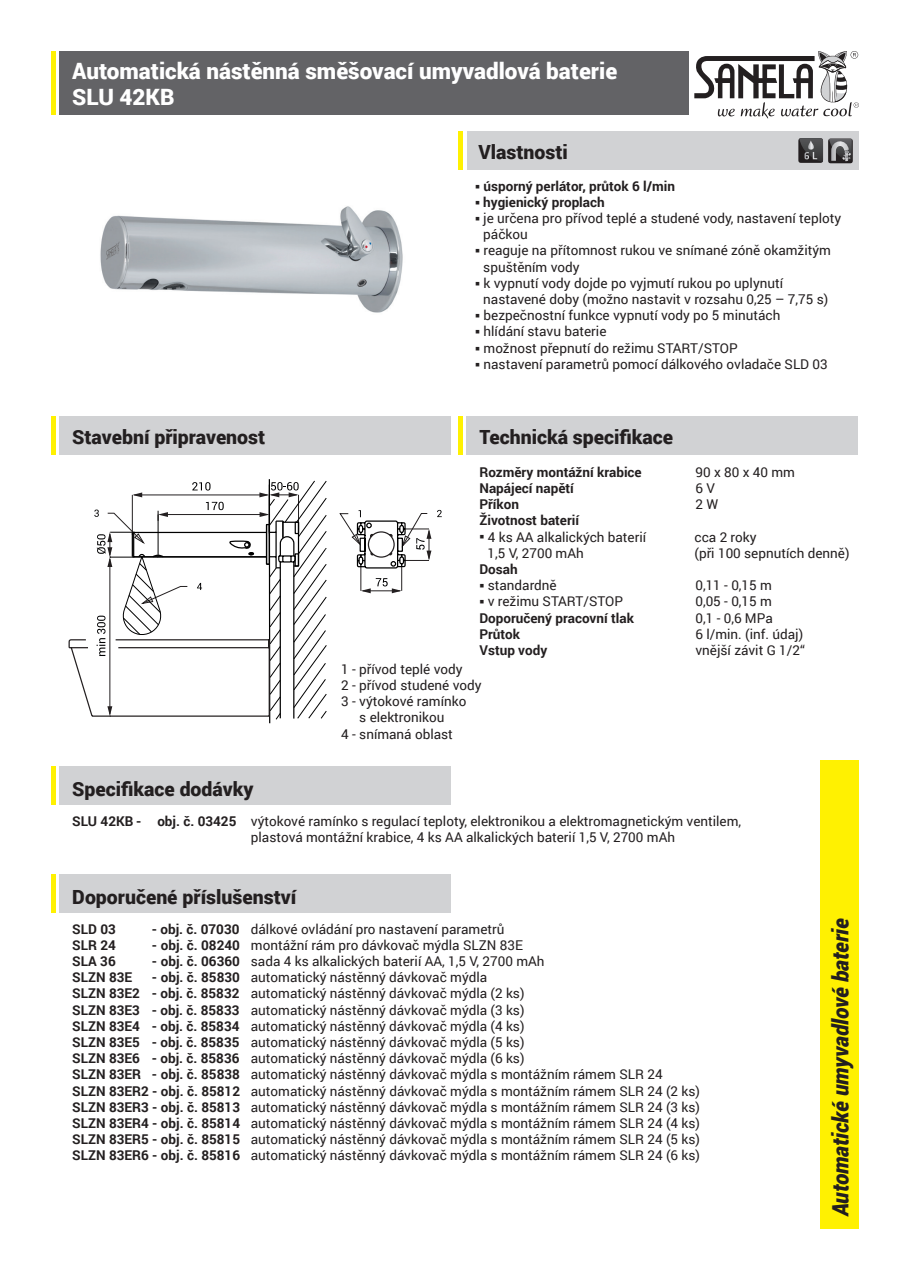
<style>
.page{position:relative;width:910px;height:1280px;background:#fff}
.page>*{position:absolute;margin:0;border:0;box-sizing:border-box;transform-origin:0 0}
.t1{font:900 22.5px/26.2px "Roboto";color:#fff}
.t2{font:italic 900 22.5px "Roboto";letter-spacing:-.01em;color:#231f20;scale:.95 1}
.t3{font:900 19.5px "Roboto";color:#231f20}
.t4{font:13.5px/16.2px "Roboto";color:#231f20}
.t5{font:700 13.5px "Roboto";color:#231f20}
.t6{font:13.5px "Roboto";letter-spacing:.25em;color:#231f20}
.s1{font-weight:700}
</style>
<div class="page">
<div style="left:60px;top:51px;width:629px;height:64px;background:#636366"></div>
<div style="left:468px;top:132px;width:391px;height:38px;background:#d1d2d4"></div>
<div style="left:60px;top:417px;width:391px;height:38px;background:#d1d2d4"></div>
<div style="left:821px;top:760px;width:38px;height:469px;background:#fff101"></div>
<svg style="left:694px;top:51px;width:165px;height:68px"></svg>
<hr style="left:51px;top:51px;width:4px;height:64px;background:#fff101">
<hr style="left:51px;top:417px;width:4px;height:38px;background:#fff101">
<div style="left:467px;top:417px;width:391px;height:38px;background:#d1d2d4"></div>
<hr style="left:458px;top:417px;width:4px;height:38px;background:#fff101">
<hr style="left:458px;top:132px;width:4px;height:38px;background:#fff101">
<div style="left:60px;top:766px;width:391px;height:39px;background:#d1d2d4"></div>
<hr style="left:51px;top:766px;width:4px;height:39px;background:#fff101">
<div style="left:60px;top:874px;width:391px;height:38px;background:#d1d2d4"></div>
<hr style="left:51px;top:874px;width:4px;height:38px;background:#fff101">
<svg style="left:798px;top:138px;width:55px;height:26px"></svg>
<img style="left:100px;top:206px;width:303px;height:107px">
<svg style="left:437px;top:510px;width:5px;height:7px"></svg>
<hr style="left:269px;top:479px;width:1px;height:244px;background:#000">
<svg style="left:68px;top:481px;width:363px;height:239px"></svg>
<h1 class="t1" style="left:72px;top:57px;width:546px">Automatická nástěnná směšovací umyvadlová baterie<br>SLU 42KB</h1>
<h2 class="t3" style="left:478px;top:138px;width:91px">Vlastnosti</h2>
<h2 class="t3" style="left:72px;top:423px;width:194px">Stavební připravenost</h2>
<p class="t5" style="left:475px;top:176px;width:201px">○ úsporný perlátor, průtok 6 l/min</p>
<p class="t5" style="left:475px;top:192px;width:131px">○ hygienický proplach</p>
<p class="t4" style="left:483px;top:210px;width:359px;text-indent:-8px">○ je určena pro přívod teplé a studené vody, nastavení teploty páčkou</p>
<p class="t4" style="left:483px;top:242px;width:349px;text-indent:-8px">○ reaguje na přítomnost rukou ve snímané zóně okamžitým spuštěním vody</p>
<p class="t4" style="left:483px;top:274px;width:347px;text-indent:-8px">○ k vypnutí vody dojde po vyjmutí rukou po uplynutí nastavené doby (možno nastavit v rozsahu 0,25 – 7,75 s)</p>
<p class="t4" style="left:475px;top:307px;width:307px">○ bezpečnostní funkce vypnutí vody po 5 minutách</p>
<p class="t4" style="left:475px;top:323px;width:133px">○ hlídání stavu baterie</p>
<p class="t4" style="left:475px;top:339px;width:264px">○ možnost přepnutí do režimu START/STOP</p>
<p class="t4" style="left:475px;top:355px;width:354px">○ nastavení parametrů pomocí dálkového ovladače SLD 03</p>
<h2 class="t3" style="left:479px;top:423px;width:195px">Technická specifikace</h2>
<p class="t5" style="left:479px;top:462px;width:164px">Rozměry montážní krabice</p>
<p class="t6" style="left:695px;top:462px;width:101px">90x80x40mm</p>
<p class="t5" style="left:479px;top:479px;width:96px">Napájecí napětí</p>
<p class="t4" style="left:695px;top:479px;width:21px">6 V</p>
<p class="t5" style="left:479px;top:495px;width:41px">Příkon</p>
<p class="t4" style="left:695px;top:496px;width:24px">2W</p>
<p class="t5" style="left:479px;top:511px;width:101px">Životnost baterií</p>
<p class="t4" style="left:479px;top:528px;width:168px">○ 4 ks AA alkalických baterií</p>
<p class="t4" style="left:694px;top:528px;width:63px">cca 2 roky</p>
<p class="t4" style="left:487px;top:544px;width:98px">1,5 V, 2700 mAh</p>
<p class="t4" style="left:694px;top:544px;width:156px">(při 100 sepnutích denně)</p>
<p class="t5" style="left:479px;top:560px;width:40px">Dosah</p>
<p class="t4" style="left:479px;top:577px;width:79px">○ standardně</p>
<p class="t4" style="left:695px;top:577px;width:78px">0,11 - 0,15 m</p>
<p class="t4" style="left:479px;top:593px;width:145px">○ v režimu START/STOP</p>
<p class="t4" style="left:695px;top:593px;width:78px">0,05 - 0,15 m</p>
<p class="t5" style="left:479px;top:608px;width:156px">Doporučený pracovní tlak</p>
<p class="t4" style="left:695px;top:609px;width:79px">0,1 - 0,6 MPa</p>
<p class="t5" style="left:479px;top:624px;width:42px">Průtok</p>
<p class="t4" style="left:695px;top:625px;width:109px">6 l/min. (inf. údaj)</p>
<p class="t5" style="left:479px;top:641px;width:69px">Vstup vody</p>
<p class="t4" style="left:695px;top:641px;width:111px">vnější závit G 1/2“</p>
<p class="t4" style="left:341px;top:660px;width:123px">1 - přívod teplé vody</p>
<p class="t4" style="left:341px;top:677px;width:142px">2 - přívod studené vody</p>
<p class="t4" style="left:341px;top:693px;width:127px">3 - výtokové ramínko</p>
<p class="t4" style="left:359px;top:709px;width:87px">s elektronikou</p>
<p class="t4" style="left:341px;top:725px;width:113px">4 - snímaná oblast</p>
<h2 class="t3" style="left:72px;top:775px;width:183px">Specifikace dodávky</h2>
<p class="t4" style="left:251px;top:813px;width:492px;text-indent:-179px"><span class="s1">SLU 42KB - obj. č. 03425</span> výtokové ramínko s regulací teploty, elektronikou a elektromagnetickým ventilem, plastová montážní krabice, 4 ks AA alkalických baterií 1,5 V, 2700 mAh</p>
<h2 class="t3" style="left:72px;top:883px;width:226px">Doporučené příslušenství</h2>
<p class="t5" style="left:72px;top:919px;width:45px">SLD 03</p>
<p class="t4" style="left:152px;top:920px;width:354px"><span class="s1">- obj. č. 07030</span> dálkové ovládání pro nastavení parametrů</p>
<p class="t5" style="left:72px;top:935px;width:45px">SLR 24</p>
<p class="t4" style="left:152px;top:936px;width:373px"><span class="s1">- obj. č. 08240</span> montážní rám pro dávkovač mýdla SLZN 83E</p>
<p class="t5" style="left:72px;top:951px;width:45px">SLA 36</p>
<p class="t4" style="left:152px;top:952px;width:394px"><span class="s1">- obj. č. 06360</span> sada 4 ks alkalických baterií AA, 1,5 V, 2700 mAh</p>
<p class="t5" style="left:72px;top:968px;width:61px">SLZN 83E</p>
<p class="t4" style="left:72px;top:969px;width:629px;text-indent:80px"><span class="s1">- obj. č. 85830</span> automatický nástěnný dávkovač mýdla<br><span class="s1">SLZN 83E2 - obj. č. 85832</span> automatický nástěnný dávkovač mýdla (2 ks)<br><span class="s1">SLZN 83E3 - obj. č. 85833</span> automatický nástěnný dávkovač mýdla (3 ks)<br><span class="s1">SLZN 83E4 - obj. č. 85834</span> automatický nástěnný dávkovač mýdla (4 ks)<br><span class="s1">SLZN 83E5 - obj. č. 85835</span> automatický nástěnný dávkovač mýdla (5 ks)<br><span class="s1">SLZN 83E6 - obj. č. 85836</span> automatický nástěnný dávkovač mýdla (6 ks)<br><span class="s1">SLZN 83ER - obj. č. 85838</span> automatický nástěnný dávkovač mýdla s montážním rámem SLR 24<br><span class="s1">SLZN 83ER2 - obj. č. 85812</span> automatický nástěnný dávkovač mýdla s montážním rámem SLR 24 (2 ks)<br><span class="s1">SLZN 83ER3 - obj. č. 85813</span> automatický nástěnný dávkovač mýdla s montážním rámem SLR 24 (3 ks)<br><span class="s1">SLZN 83ER4 - obj. č. 85814</span> automatický nástěnný dávkovač mýdla s montážním rámem SLR 24 (4 ks)<br><span class="s1">SLZN 83ER5 - obj. č. 85815</span> automatický nástěnný dávkovač mýdla s montážním rámem SLR 24 (5 ks)<br><span class="s1">SLZN 83ER6 - obj. č. 85816</span> automatický nástěnný dávkovač mýdla s montážním rámem SLR 24 (6 ks)</p>
<h1 class="t2" style="left:825px;top:1216px;width:315px;rotate:-90deg">Automatické umyvadlové baterie</h1>
</div>
